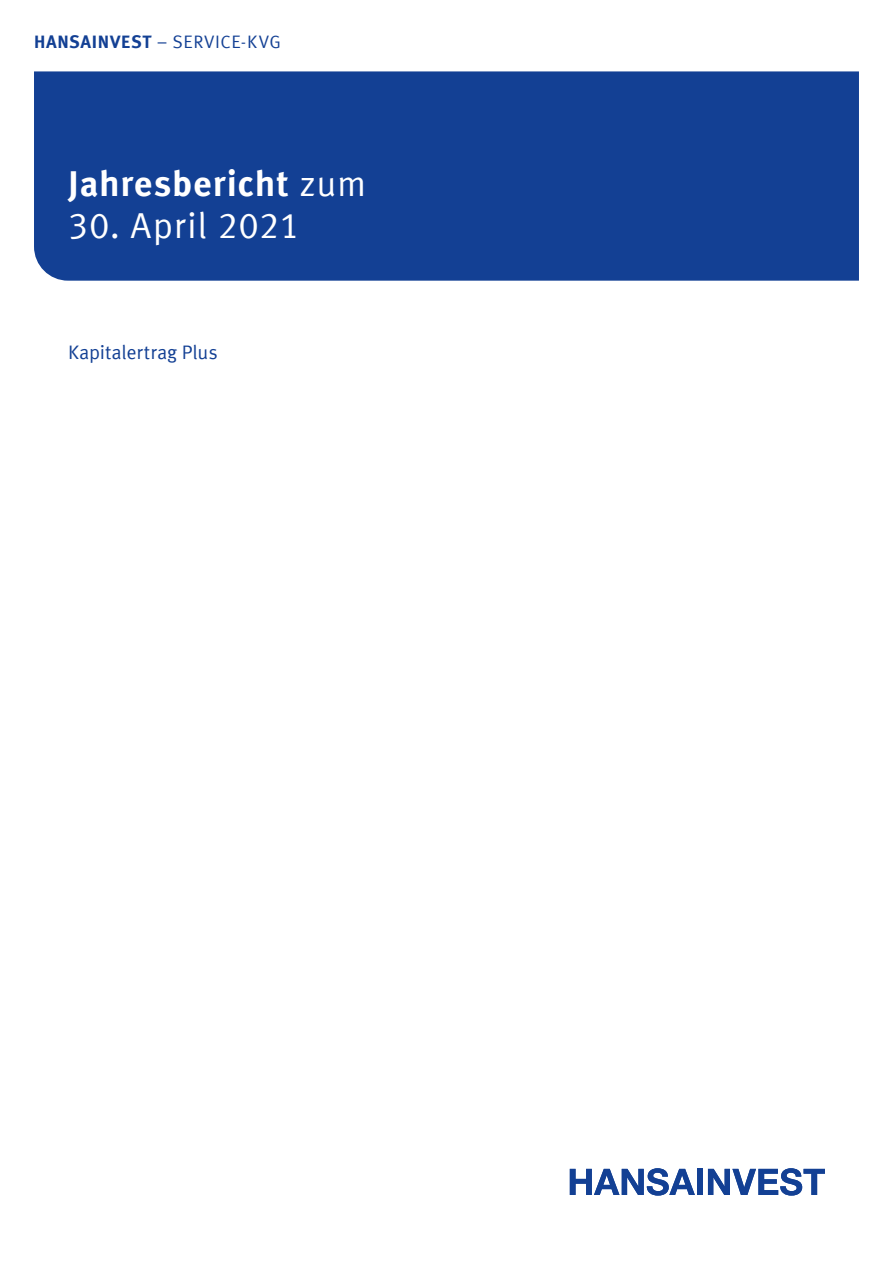
<style>
.page{position:relative;width:893px;height:1263px;background:#fff}
.page>*{position:absolute;margin:0;border:0;box-sizing:border-box;transform-origin:0 0}
.t1{font:700 36px "Meta Offc Pro";letter-spacing:.02em;color:#fff}
.t2{font:36px "Meta Offc Pro Norm";letter-spacing:.015em;color:#fff}
.t3{font:19.5px "Meta Offc Pro Norm";color:#134094}
.t4{font:18px "Meta Offc Pro Norm";letter-spacing:.03em;color:#134094}
.s1{font-family:"Meta Offc Pro";font-weight:700}
.s2{font-family:"Meta Offc Pro Norm";font-weight:400}
</style>
<div class="page">
<div style="left:34px;top:71px;width:825px;height:210px;background:#134094"></div>
<svg style="left:570px;top:1168px;width:125px;height:27px"></svg>
<div style="left:697px;top:1169px;width:6px;height:26px;background:#134094"></div>
<svg style="left:708px;top:1168px;width:117px;height:27px"></svg>
<p class="t4" style="left:34px;top:28px;width:248px"><span class="s1">HANSAINVEST</span> – SERVICE-KVG</p>
<h1 class="t1" style="left:68px;top:155px;width:300px">Jahresbericht <span class="s2">zum</span></h1>
<h1 class="t2" style="left:68px;top:198px;width:233px">30. April 2021</h1>
<p class="t3" style="left:68px;top:338px;width:151px">Kapitalertrag Plus</p>
</div>
